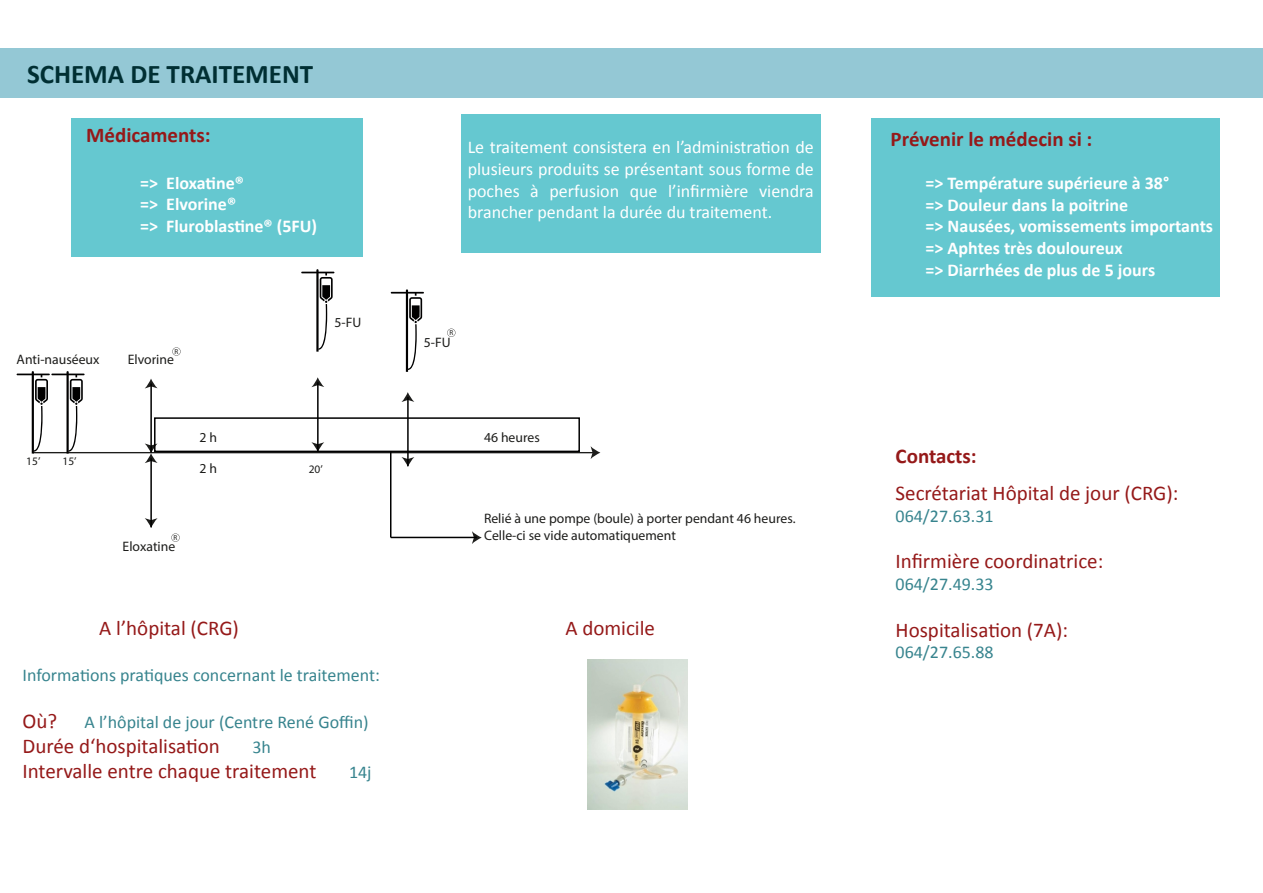
<style>
.page{position:relative;width:1263px;height:893px;background:#fff}
.page>*{position:absolute;margin:0;border:0;box-sizing:border-box;transform-origin:0 0}
.t1{font:700 27px "Calibri";color:#002f33}
.t2{font:21px "Calibri";color:#951919}
.t3{font:700 21px "Calibri";color:#951919}
.t4{font:700 18px/21.6px "Calibri";color:#fff}
.t5{font:18px/21.6px "Calibri";color:#fff;text-align:justify}
.t6{font:18px "Calibri";color:#37848e}
.t7{font:13.65px/16.5px "Myriad Pro";color:#1d1d1b}
.t8{font:11.4px "Myriad Pro";color:#1d1d1b}
.t9{font:7.2px "Myriad Pro";color:#1d1d1b}
</style>
<div class="page">
<div style="left:71px;top:119px;width:291px;height:138px;background:#65c8d0"></div>
<div style="left:872px;top:119px;width:348px;height:178px;background:#65c8d0"></div>
<div style="left:461px;top:115px;width:359px;height:138px;background:#65c8d0"></div>
<div style="left:0;top:48px;width:1263px;height:50px;background:#94c8d5"></div>
<hr style="left:33px;top:452px;width:561px;height:1px;background:#1d1d1b">
<svg style="left:591px;top:446px;width:9px;height:13px"></svg>
<svg style="left:17px;top:371px;width:68px;height:83px"></svg>
<svg style="left:301px;top:269px;width:33px;height:83px"></svg>
<svg style="left:447px;top:329px;width:8px;height:8px"></svg>
<svg style="left:172px;top:347px;width:9px;height:9px"></svg>
<svg style="left:171px;top:533px;width:9px;height:9px"></svg>
<svg style="left:391px;top:289px;width:33px;height:83px"></svg>
<svg style="left:145px;top:379px;width:12px;height:9px"></svg>
<hr style="left:150px;top:384px;width:2px;height:69px;background:#000">
<svg style="left:311px;top:377px;width:13px;height:10px"></svg>
<svg style="left:311px;top:442px;width:13px;height:7px"></svg>
<hr style="left:317px;top:382px;width:2px;height:69px;background:#000">
<svg style="left:401px;top:392px;width:13px;height:10px"></svg>
<svg style="left:401px;top:457px;width:13px;height:10px"></svg>
<hr style="left:407px;top:397px;width:2px;height:69px;background:#000">
<svg style="left:145px;top:443px;width:13px;height:20px"></svg>
<svg style="left:145px;top:518px;width:13px;height:10px"></svg>
<hr style="left:150px;top:458px;width:2px;height:69px;background:#000">
<div style="left:154px;top:417px;width:426px;height:35px;border:2px solid #000"></div>
<svg style="left:472px;top:531px;width:10px;height:13px"></svg>
<hr style="left:390px;top:451px;width:1px;height:86px;background:#000">
<hr style="left:391px;top:537px;width:86px;height:1px;background:#000">
<img style="left:587px;top:659px;width:101px;height:151px">
<h1 class="t1" style="left:27px;top:57px;width:288px">SCHEMA DE TRAITEMENT</h1>
<p class="t3" style="left:86px;top:122px;width:126px">Médicaments:</p>
<p class="t4" style="left:140px;top:171px;width:179px">=&gt; Eloxatine®<br>=&gt; Elvorine®<br>=&gt; Fluroblastine® (5FU)</p>
<p class="t7" style="left:17px;top:351px;width:84px">Anti-nauséeux</p>
<p class="t9" style="left:175px;top:347px;width:5px">R</p>
<p class="t7" style="left:128px;top:351px;width:48px">Elvorine</p>
<p class="t7" style="left:334px;top:314px;width:28px">5-FU</p>
<p class="t5" style="left:468px;top:137px;width:348px">Le traitement consistera en l’administration de plusieurs produits se présentant sous forme de poches à perfusion que l’infirmière viendra brancher pendant la durée du traitement.</p>
<p class="t9" style="left:449px;top:328px;width:5px">R</p>
<p class="t7" style="left:424px;top:334px;width:28px">5-FU</p>
<p class="t8" style="left:26px;top:454px;width:16px">15’</p>
<p class="t8" style="left:63px;top:454px;width:16px">15’</p>
<p class="t9" style="left:174px;top:533px;width:5px">R</p>
<p class="t7" style="left:123px;top:538px;width:54px">Eloxatine</p>
<p class="t7" style="left:199px;top:429px;width:19px">2 h</p>
<p class="t7" style="left:484px;top:429px;width:57px">46 heures</p>
<p class="t7" style="left:199px;top:460px;width:19px">2 h</p>
<p class="t8" style="left:309px;top:462px;width:16px">20’</p>
<p class="t7" style="left:484px;top:510px;width:313px">Relié à une pompe (boule) à porter pendant 46 heures.<br>Celle-ci se vide automatiquement</p>
<p class="t2" style="left:99px;top:615px;width:141px">A l’hôpital (CRG)</p>
<p class="t2" style="left:565px;top:615px;width:91px">A domicile</p>
<p class="t6" style="left:22px;top:664px;width:359px">Informations pratiques concernant le traitement:</p>
<p class="t2" style="left:22px;top:707px;width:36px">Où?</p>
<p class="t6" style="left:85px;top:710px;width:285px">A l’hôpital de jour (Centre René Goffin)</p>
<p class="t2" style="left:22px;top:733px;width:199px">Durée d‘hospitalisation</p>
<p class="t6" style="left:252px;top:736px;width:20px">3h</p>
<p class="t2" style="left:22px;top:758px;width:295px">Intervalle entre chaque traitement</p>
<p class="t6" style="left:349px;top:761px;width:24px">14j</p>
<p class="t3" style="left:890px;top:126px;width:203px">Prévenir le médecin si :</p>
<p class="t4" style="left:926px;top:172px;width:289px">=&gt; Température supérieure à 38°<br>=&gt; Douleur dans la poitrine<br>=&gt; Nausées, vomissements importants =&gt; Aphtes très douloureux<br>=&gt; Diarrhées de plus de 5 jours</p>
<p class="t3" style="left:896px;top:443px;width:83px">Contacts:</p>
<p class="t2" style="left:896px;top:480px;width:284px">Secrétariat Hôpital de jour (CRG):</p>
<p class="t6" style="left:896px;top:504px;width:100px">064/27.63.31</p>
<p class="t2" style="left:896px;top:548px;width:209px">Infirmière coordinatrice:</p>
<p class="t6" style="left:896px;top:573px;width:100px">064/27.49.33</p>
<p class="t2" style="left:896px;top:617px;width:174px">Hospitalisation (7A):</p>
<p class="t6" style="left:896px;top:641px;width:100px">064/27.65.88</p>
</div>
